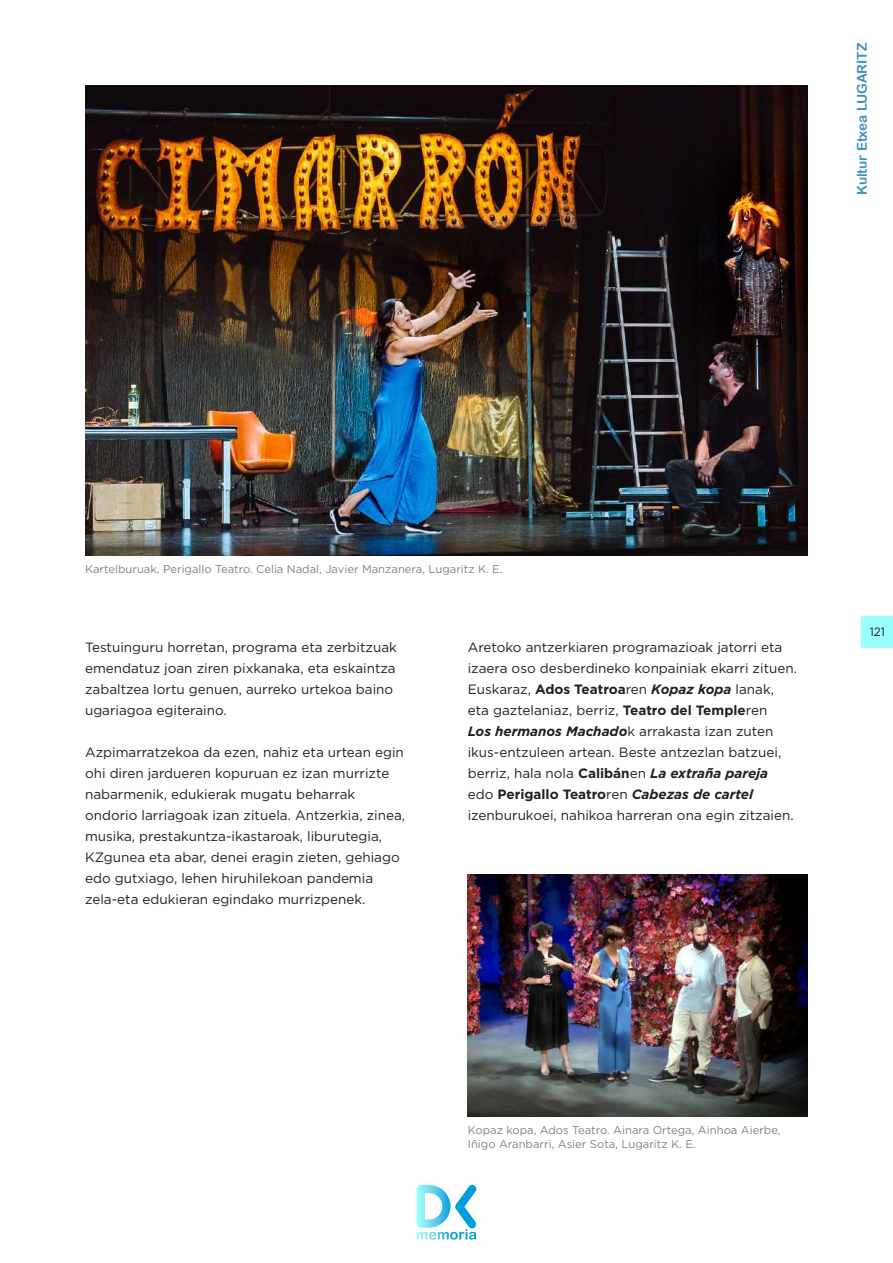
<style>
.page{position:relative;width:893px;height:1263px;background:#fff}
.page>*{position:absolute;margin:0;border:0;box-sizing:border-box;transform-origin:0 0}
.t1{font:13.5px/21px "Gotham";color:#231f20}
.t2{font:13.5px "Arial Rounded MT Bold";color:#3b91c3}
.t3{font:12px "Gotham";color:#231f20;scale:.96 1}
.t4{font:11.25px/13.5px "Gotham";color:#808285}
.s1{font-weight:700}
.s2{font-weight:700;font-style:italic}
</style>
<div class="page">
<div style="left:862px;top:616px;width:31px;height:31px;background:#9ff"></div>
<svg style="left:417px;top:1184px;width:60px;height:55px"></svg>
<img style="left:85px;top:85px;width:723px;height:470px">
<img style="left:468px;top:874px;width:340px;height:242px">
<p class="t2" style="left:854px;top:195px;width:154px;rotate:-90deg">Kultur Etxea LUGARITZ</p>
<p class="t4" style="left:85px;top:562px;width:419px">Kartelburuak, Perigallo Teatro. Celia Nadal, Javier Manzanera, Lugaritz K. E.</p>
<p class="t1" style="left:85px;top:636px;width:313px">Testuinguru horretan, programa eta zerbitzuak emendatuz joan ziren pixkanaka, eta eskaintza zabaltzea lortu genuen, aurreko urtekoa baino ugariagoa egiteraino.</p>
<p class="t1" style="left:85px;top:741px;width:322px">Azpimarratzekoa da ezen, nahiz eta urtean egin ohi diren jardueren kopuruan ez izan murrizte nabarmenik, edukierak mugatu beharrak ondorio larriagoak izan zituela. Antzerkia, zinea, musika, prestakuntza-ikastaroak, liburutegia, KZgunea eta abar, denei eragin zieten, gehiago edo gutxiago, lehen hiruhilekoan pandemia zela-eta edukieran egindako murrizpenek.</p>
<p class="t1" style="left:468px;top:636px;width:331px">Aretoko antzerkiaren programazioak jatorri eta izaera oso desberdineko konpainiak ekarri zituen.<br>Euskaraz, <span class="s1">Ados Teatroa</span>ren <span class="s2">Kopaz kopa</span> lanak, eta gaztelaniaz, berriz, <span class="s1">Teatro del Temple</span>ren<br><span class="s2">Los hermanos Machado</span>k arrakasta izan zuten ikus-entzuleen artean. Beste antzezlan batzuei, berriz, hala nola <span class="s1">Calibán</span>en <span class="s2">La extraña pareja </span>edo <span class="s1">Perigallo Teatro</span>ren <span class="s2">Cabezas de cartel </span>izenburukoei, nahikoa harreran ona egin zitzaien.</p>
<p class="t3" style="left:870px;top:624px;width:17px">121</p>
<p class="t4" style="left:468px;top:1123px;width:314px">Kopaz kopa, Ados Teatro. Ainara Ortega, Ainhoa Aierbe,<br>Iñigo Aranbarri, Asier Sota, Lugaritz K. E.</p>
</div>
